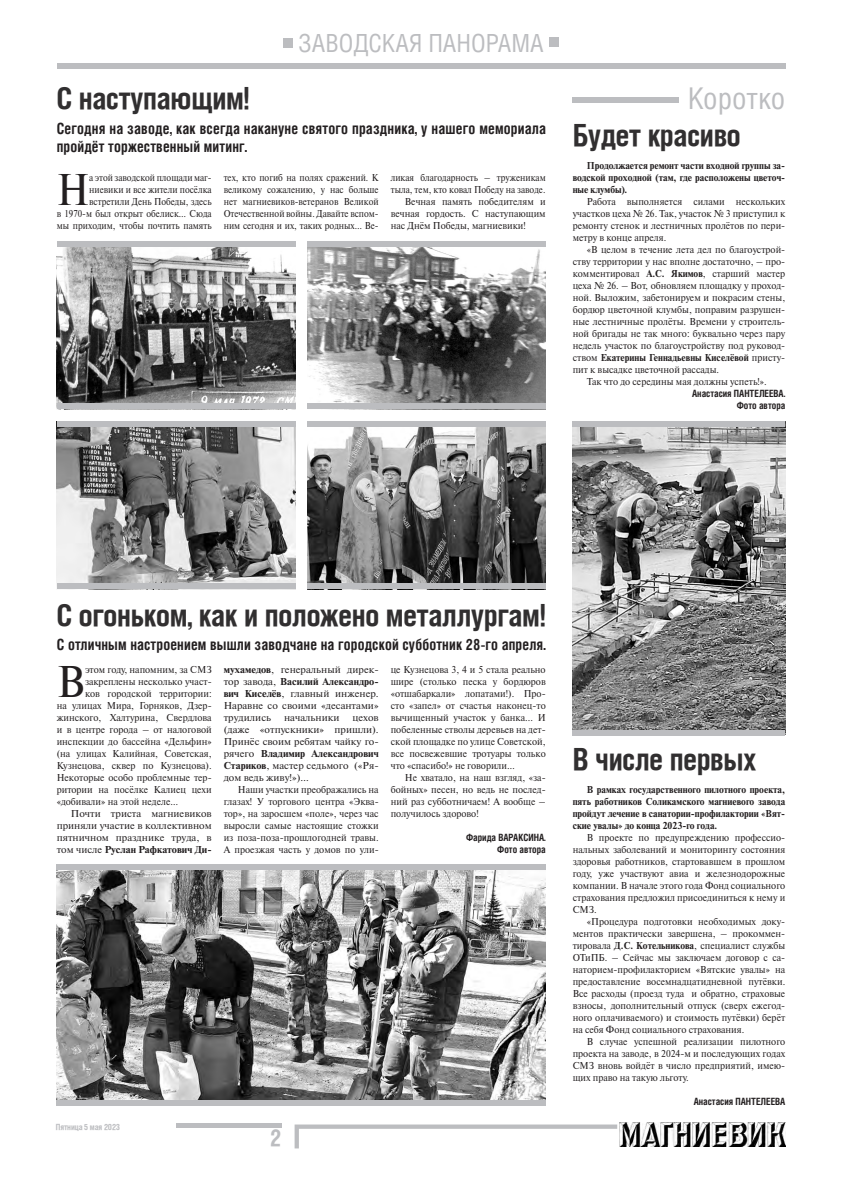
<style>
.page{position:relative;width:842px;height:1191px;background:#fff}
.page>*{position:absolute;margin:0;border:0;box-sizing:border-box;transform-origin:0 0}
.text{font:44.3px "Newton C";color:#231f20;scale:.89 1}
.text-2{font:44.3px "Newton C";color:#231f20;scale:.95 1}
.news-head{font:700 30px "Helios Cond";letter-spacing:-.01em;color:#312f30}
.rubrika{font:30px "Helios Cond";color:#bcbdc0}
.rubrika-2{font:25px "Helios Cond";color:#bcbdc0}
.t1{font:700 22.8px "Helios Cond";color:#bcbdc0}
.vrezka{font:700 15.5px/18.6px "Helios Cond C";letter-spacing:.01em;color:#231f20;scale:.93 1}
.text-3{font:10px/12px "Newton C";color:#231f20;text-align:justify;scale:.95 1}
.text-4{font:10px/12px "Newton C";color:#231f20;text-align:justify}
.text-5{font:10px/12px "Newton C";color:#231f20;text-align:right;scale:.89 1}
.text-6{font:700 10px/12px "Newton C";color:#231f20;text-align:justify;scale:.95 1}
.text-7{font:700 10px "Helios Cond C";color:#231f20;scale:.95 1}
.t2{font:700 8.4px "Helios Cond";letter-spacing:-.02em;color:#bcbdc0}
.s1{font-weight:700}
</style>
<div class="page">
<div style="left:57px;top:63px;width:728px;height:6px;background:#bcbdc0"></div>
<hr style="left:176px;top:1123px;width:105px;height:4px;background:#bcbdc0">
<svg style="left:295px;top:1124px;width:322px;height:24px"></svg>
<img style="left:620px;top:1122px;width:165px;height:24px">
<div style="left:283px;top:38px;width:9px;height:10px;background:#bcbdc0"></div>
<div style="left:550px;top:37px;width:9px;height:10px;background:#bcbdc0"></div>
<div style="left:573px;top:97px;width:106px;height:6px;background:#bcbdc0"></div>
<img style="left:57px;top:247px;width:238px;height:156px">
<img style="left:307px;top:247px;width:239px;height:156px">
<img style="left:57px;top:427px;width:238px;height:156px">
<img style="left:307px;top:427px;width:239px;height:156px">
<img style="left:57px;top:870px;width:489px;height:229px">
<img style="left:573px;top:427px;width:212px;height:303px">
<div style="left:57px;top:241px;width:238px;height:6px;background:#bcbdc0"></div>
<div style="left:57px;top:403px;width:238px;height:6px;background:#bcbdc0"></div>
<div style="left:307px;top:241px;width:239px;height:6px;background:#bcbdc0"></div>
<div style="left:307px;top:403px;width:239px;height:6px;background:#bcbdc0"></div>
<div style="left:57px;top:421px;width:238px;height:6px;background:#bcbdc0"></div>
<div style="left:57px;top:583px;width:238px;height:6px;background:#bcbdc0"></div>
<div style="left:307px;top:421px;width:239px;height:6px;background:#bcbdc0"></div>
<div style="left:307px;top:583px;width:239px;height:6px;background:#bcbdc0"></div>
<div style="left:573px;top:421px;width:212px;height:6px;background:#bcbdc0"></div>
<div style="left:573px;top:730px;width:212px;height:5px;background:#bcbdc0"></div>
<div style="left:57px;top:864px;width:489px;height:6px;background:#bcbdc0"></div>
<div style="left:57px;top:1099px;width:489px;height:6px;background:#bcbdc0"></div>
<p class="rubrika-2" style="left:298px;top:28px;width:247px">ЗАВОДСКАЯ ПАНОРАМА</p>
<p class="news-head" style="left:57px;top:82px;width:194px">С наступающим!</p>
<p class="vrezka" style="left:57px;top:119px;width:528px">Сегодня на заводе, как всегда накануне святого праздника, у нашего мемориала пройдёт торжественный митинг.</p>
<p class="text" style="left:57px;top:166px;width:38px">Н</p>
<p class="text-5" style="left:57px;top:172px;width:176px">а этой заводской площади маг&shy;ниевики и все жители посёлка встретили День Победы, здесь<br>в 1970-м был открыт обелиск… Сюда мы приходим, чтобы почтить память</p>
<p class="text-5" style="left:224px;top:172px;width:176px;text-align:justify">тех, кто погиб на полях сражений. К великому сожалению, у нас больше нет магниевиков-ветеранов Великой Отечественной войны. Давайте вспом&shy;ним сегодня и их, таких родных… Ве-</p>
<p class="text-5" style="left:391px;top:172px;width:176px;text-align:left">ликая благодарность – труженикам тыла, тем, кто ковал Победу на заводе.</p>
<p class="text-3" style="left:391px;top:196px;width:165px;text-indent:14px">Вечная память победителям и вечная гордость. С наступающим нас Днём Победы, магниевики!</p>
<p class="rubrika" style="left:688px;top:80px;width:99px">Коротко</p>
<p class="news-head" style="left:573px;top:118px;width:170px">Будет красиво</p>
<p class="text-6" style="left:573px;top:160px;width:225px;text-indent:14px">Продолжается ремонт части входной группы за&shy;водской проходной (там, где расположены цветоч&shy;ные клумбы).</p>
<p class="text-3" style="left:573px;top:196px;width:225px;text-indent:14px">Работа выполняется силами нескольких участков цеха № 26. Так, участок № 3 приступил к ремонту стенок и лестничных пролётов по пери&shy;метру в конце апреля.</p>
<p class="text-3" style="left:573px;top:244px;width:225px;text-indent:14px">«В целом в течение лета дел по благоустрой&shy;ству территории у нас вполне достаточно, – про&shy;комментировал <span class="s1">А.С. Якимов</span>, старший мастер цеха № 26. – Вот, обновляем площадку у проход&shy;ной. Выложим, забетонируем и покрасим стены, бордюр цветочной клумбы, поправим разрушен&shy;ные лестничные пролёты. Времени у строитель&shy;ной бригады не так много: буквально через пару недель участок по благоустройству под руковод&shy;ством <span class="s1">Екатерины Геннадьевны Киселёвой</span> присту&shy;пит к высадке цветочной рассады.</p>
<p class="text-3" style="left:587px;top:376px;width:191px">Так что до середины мая должны успеть!».</p>
<p class="text-7" style="left:692px;top:387px;width:100px">Анастасия ПАНТЕЛЕЕВА.</p>
<p class="text-7" style="left:737px;top:399px;width:53px">Фото автора</p>
<p class="news-head" style="left:57px;top:598px;width:490px">С огоньком, как и положено металлургам!</p>
<p class="vrezka" style="left:57px;top:635px;width:527px">С отличным настроением вышли заводчане на городской субботник 28-го апреля.</p>
<p class="text-2" style="left:57px;top:658px;width:31px">В</p>
<p class="text-3" style="left:85px;top:664px;width:135px">этом году, напомним, за СМЗ</p>
<p class="text-3" style="left:391px;top:664px;width:165px">це Кузнецова 3, 4 и 5 стала реально шире (столько песка у бордюров «отшабаркали» лопатами!). Про&shy;сто «запел» от счастья наконец-то вычищенный участок у банка... И побеленные стволы деревьев на дет&shy;ской площадке по улице Советской, все посвежевшие тротуары только что «спасибо!» не говорили…</p>
<p class="text-3" style="left:391px;top:772px;width:165px;text-indent:14px">Не хватало, на наш взгляд, «за&shy;бойных» песен, но ведь не послед&shy;ний раз субботничаем! А вообще – получилось здорово!</p>
<p class="text-7" style="left:466px;top:831px;width:85px">Фарида ВАРАКСИНА.</p>
<p class="text-7" style="left:497px;top:843px;width:53px">Фото автора</p>
<p class="text-4" style="left:224px;top:664px;width:156px"><span class="s1">мухамедов</span>, генеральный дирек&shy;тор завода, <span class="s1">Василий Александро&shy;вич Киселёв</span>, главный инженер.<br>Наравне со своими «десантами» трудились</p>
<p class="text-3" style="left:85px;top:676px;width:135px">закреплены несколько участ-</p>
<p class="text-3" style="left:85px;top:688px;width:135px">ков городской территории:</p>
<p class="text-3" style="left:57px;top:700px;width:165px">на улицах Мира, Горняков, Дзер-</p>
<p class="text-3" style="left:57px;top:712px;width:165px">жинского, Халтурина, Свердлова</p>
<p class="text-3" style="left:57px;top:724px;width:165px">и в центре города – от налоговой</p>
<p class="text-3" style="left:57px;top:736px;width:165px">инспекции до бассейна «Дельфин»</p>
<p class="text-3" style="left:57px;top:748px;width:165px">(на улицах Калийная, Советская,</p>
<p class="text-3" style="left:57px;top:760px;width:165px">Кузнецова, сквер по Кузнецова).</p>
<p class="text-3" style="left:57px;top:772px;width:165px">Некоторые особо проблемные тер-</p>
<p class="text-3" style="left:57px;top:784px;width:165px">ритории на посёлке Калиец цехи</p>
<p class="text-3" style="left:57px;top:796px;width:129px">«добивали» на этой неделе…</p>
<p class="text-4" style="left:57px;top:808px;width:156px;text-indent:14px">Почти триста магниевиков приняли участие в коллективном пятничном празднике труда, в том числе <span class="s1">Руслан Рафкатович Ди-</span></p>
<p class="text-4" style="left:224px;top:712px;width:156px;text-indent:129px">цехов (даже «отпускники» пришли).<br>Принёс своим ребятам чайку го&shy;рячего <span class="s1">Владимир Александрович Стариков</span>, мастер седьмого («Ря&shy;дом ведь живу!»)…</p>
<p class="text-3" style="left:224px;top:784px;width:165px;text-indent:14px">Наши участки преображались на глазах! У торгового центра «Эква&shy;тор», на заросшем «поле», через час выросли самые настоящие стожки из поза-поза-прошлогодней травы.<br>А проезжая часть у домов по ули-</p>
<p class="text-4" style="left:284px;top:712px;width:57px">начальники</p>
<p class="t2" style="left:56px;top:1122px;width:66px">Пятница 5 мая 2023</p>
<h3 class="t1" style="left:270px;top:1124px;width:13px">2</h3>
<p class="news-head" style="left:573px;top:742px;width:185px">В числе первых</p>
<p class="text-6" style="left:573px;top:784px;width:225px;text-indent:14px">В рамках государственного пилотного проекта, пять работников Соликамского магниевого завода пройдут лечение в санатории-профилактории «Вят&shy;ские увалы» до конца 2023-го года.</p>
<p class="text-3" style="left:573px;top:832px;width:225px;text-indent:14px">В проекте по предупреждению профессио&shy;нальных заболеваний и мониторингу состояния здоровья работников, стартовавшем в прошлом году, уже участвуют авиа и железнодорожные компании. В начале этого года Фонд социального страхования предложил присоединиться к нему и СМЗ.</p>
<p class="text-3" style="left:573px;top:916px;width:225px;text-indent:14px">«Процедура подготовки необходимых доку&shy;ментов практически завершена, – прокоммен&shy;тировала <span class="s1">Д.С. Котельникова</span>, специалист службы ОТиПБ. – Сейчас мы заключаем договор с са&shy;наторием-профилакторием «Вятские увалы» на предоставление восемнадцатидневной путёвки.<br>Все расходы (проезд туда и обратно, страховые взносы, дополнительный отпуск (сверх ежегод&shy;ного оплачиваемого) и стоимость путёвки) берёт на себя Фонд социального страхования.</p>
<p class="text-3" style="left:573px;top:1036px;width:225px;text-indent:14px">В случае успешной реализации пилотного проекта на заводе, в 2024-м и последующих годах СМЗ вновь войдёт в число предприятий, имею&shy;щих право на такую льготу.</p>
<p class="text-7" style="left:694px;top:1095px;width:98px">Анастасия ПАНТЕЛЕЕВА</p>
</div>
